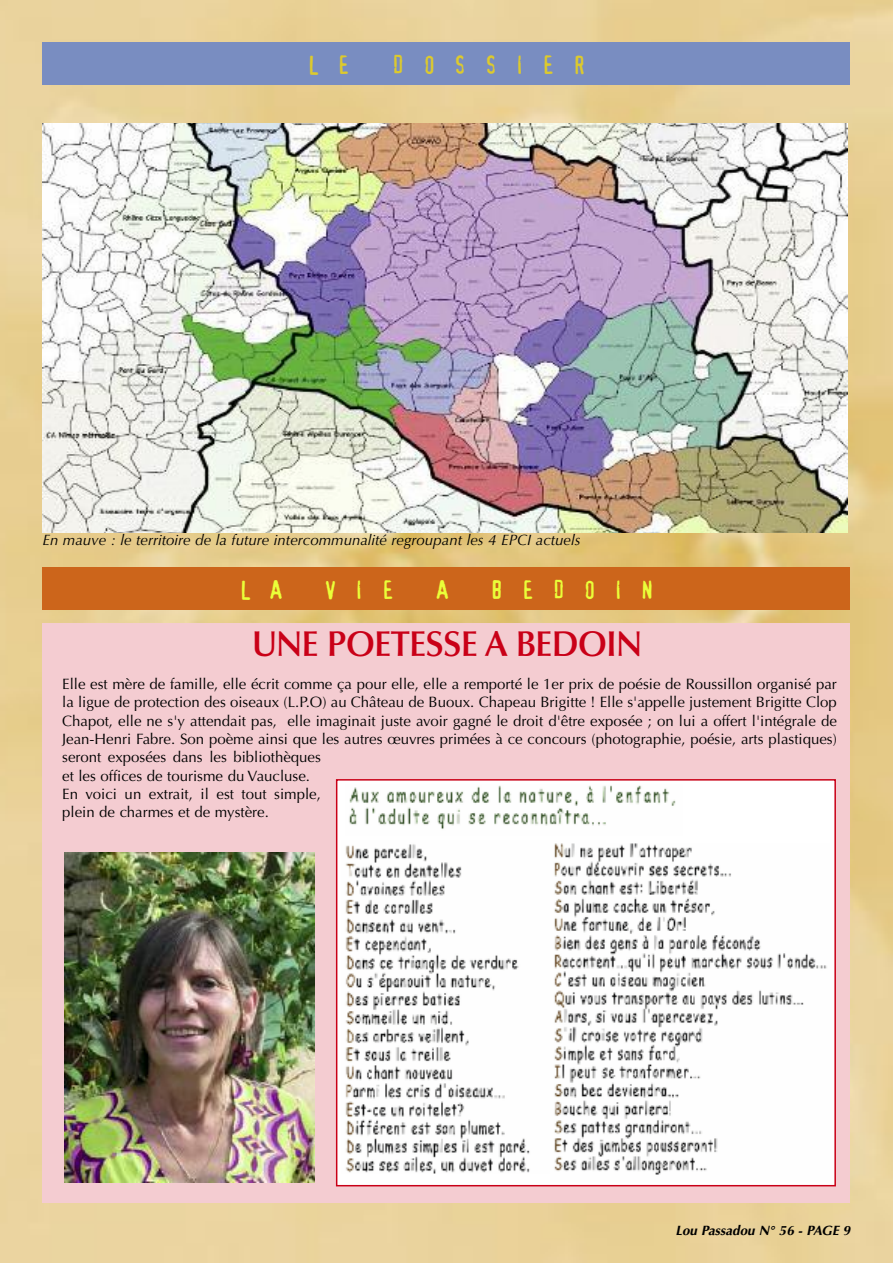
<style>
.page{position:relative;width:893px;height:1263px;background:#fff}
.page>*{position:absolute;margin:0;border:0;box-sizing:border-box;transform-origin:0 0}
.t1{font:600 36px "Optima";letter-spacing:-.025em;color:#c90017;scale:.96 1}
.t2{font:24.75px "Confidential";letter-spacing:.75em;color:#eaff39}
.t3{font:24.75px "Confidential";letter-spacing:.75em;color:#ddca2d}
.t4{font:15px/18.5px "Optima";color:#000}
.t5{font:italic 15px "Optima";color:#000}
.t6{font:italic 700 13.5px "Optima";color:#000}
</style>
<div class="page">
<img style="left:0;top:0;width:893px;height:1263px">
<div style="left:43px;top:43px;width:807px;height:42px;background:#798dc1"></div>
<img style="left:43px;top:123px;width:804px;height:410px">
<div style="left:43px;top:623px;width:807px;height:579px;background:#f4ccd1"></div>
<img style="left:65px;top:853px;width:249px;height:329px">
<div style="left:337px;top:780px;width:497px;height:405px;background:#fff"></div>
<div style="left:336px;top:779px;width:500px;height:407px;border:2px solid #c90017"></div>
<img style="left:349px;top:785px;width:327px;height:44px">
<img style="left:345px;top:844px;width:185px;height:329px">
<img style="left:554px;top:843px;width:273px;height:332px">
<div style="left:43px;top:567px;width:807px;height:43px;background:#cc651b"></div>
<h2 class="t3" style="left:307px;top:50px;width:44px">L E</h2>
<h2 class="t3" style="left:392px;top:50px;width:195px">DOSSIER</h2>
<p class="t5" style="left:43px;top:534px;width:540px">En mauve : le territoire de la future intercommunalité regroupant les 4 EPCI actuels</p>
<h2 class="t2" style="left:240px;top:575px;width:44px">L A</h2>
<h2 class="t2" style="left:324px;top:575px;width:71px">VIE</h2>
<h2 class="t2" style="left:436px;top:575px;width:14px">A</h2>
<h2 class="t2" style="left:491px;top:575px;width:164px">BEDOIN</h2>
<h1 class="t1" style="left:252px;top:629px;width:408px">UNE POETESSE A BEDOIN</h1>
<p class="t4" style="left:62px;top:676px;width:776px">Elle est mère de famille, elle écrit comme ça pour elle, elle a remporté le 1er prix de poésie de Roussillon organisé par la ligue de protection des oiseaux (L.P.O) au Château de Buoux. Chapeau Brigitte ! Elle s'appelle justement Brigitte Clop Chapot, elle ne s'y attendait pas, elle imaginait juste avoir gagné le droit d'être exposée ; on lui a offert l'intégrale de Jean-Henri Fabre. Son poème ainsi que les autres œuvres primées à ce concours (photographie, poésie, arts plastiques) seront exposées dans les bibliothèques<br>et les offices de tourisme du Vaucluse.<br>En voici un extrait, il est tout simple,<br>plein de charmes et de mystère.</p>
<p class="t6" style="left:675px;top:1225px;width:177px">Lou Passadou N° 56 - PAGE 9</p>
</div>
